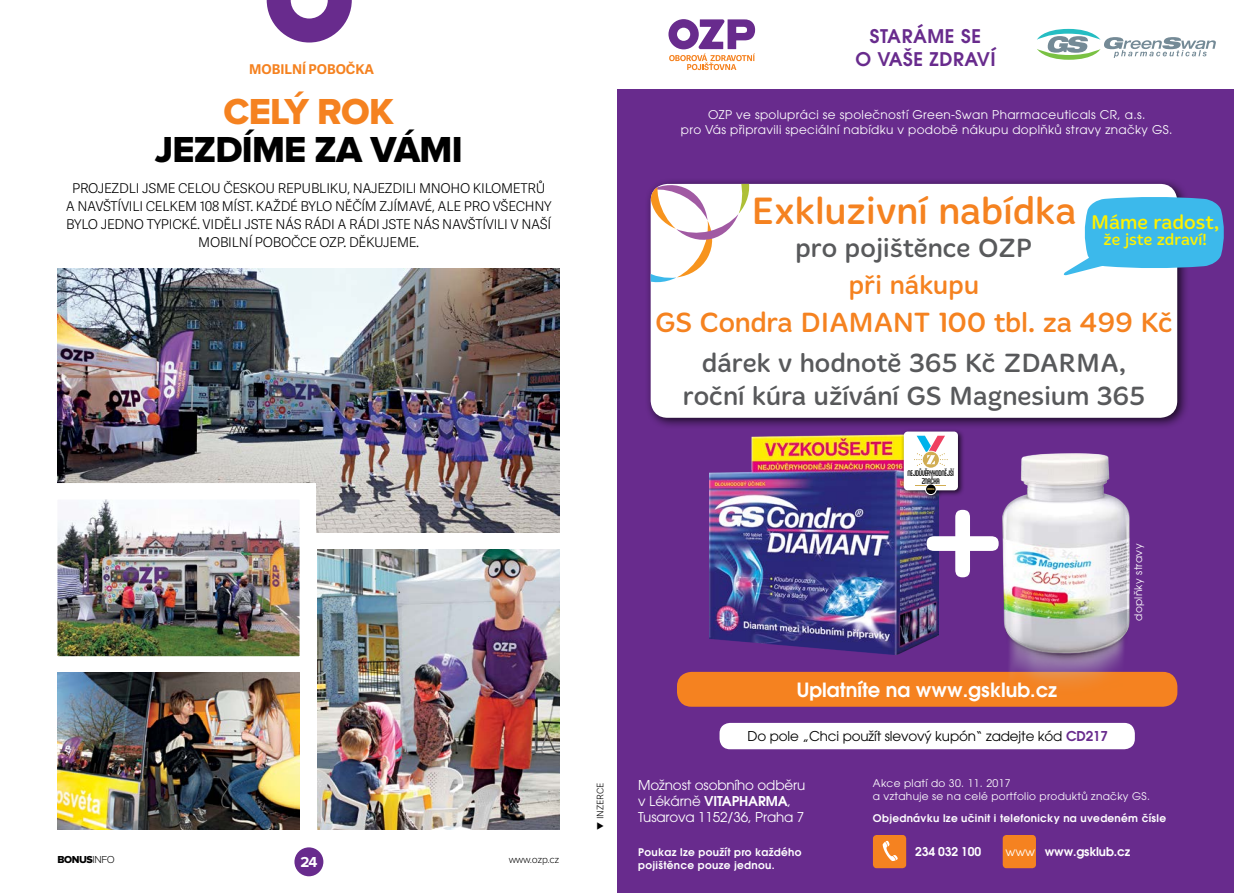
<style>
.page{position:relative;width:1234px;height:893px;background:#fff}
.page>*{position:absolute;margin:0;border:0;box-sizing:border-box;transform-origin:0 0}
.t1{font:150px "Merge Pro";color:#fff}
.t2{font:39px "Merge Pro";color:#f58220}
.t3{font:37.5px/37.5px "Proxima Nova Extrabld";letter-spacing:-.02em;color:#000;text-align:center}
.t4{font:28.5px "Merge Pro";letter-spacing:-.01em;color:#f58220}
.t5{font:27px/37.5px "Merge Pro";color:#58595b;text-align:center}
.t6{font:20.4px "Merge Pro";color:#fff200}
.t7{font:600 19.5px "Avant Garde CE";color:#fff}
.t8{font:600 18.75px/22.5px "Avant Garde CE";letter-spacing:.03em;color:#682b8d;text-align:center}
.t9{font:16.5px "Merge Pro";color:#fff200}
.t10{font:700 15px "Proxima Nova";color:#fff}
.t11{font:300 13.5px/18px "Adelle Sans";letter-spacing:-.02em;color:#000;text-align:center}
.t12{font:13.5px/16.2px "Avant Garde CE";letter-spacing:-.01em;color:#fff}
.t13{font:13.5px "Avant Garde CE";letter-spacing:-.01em;color:#000}
.t14{font:700 13.5px "Adelle Sans";color:#f58220}
.t15{font:12px/14.4px "Avant Garde CE";letter-spacing:.03em;color:#fff;text-align:center}
.t16{font:600 12px "Avant Garde CE";letter-spacing:-.01em;color:#fff}
.t17{font:11.55px "Blanch Caps";letter-spacing:-.055em;color:#000}
.t18{font:600 10.5px/12.6px "Avant Garde CE";letter-spacing:.03em;color:#fff}
.t19{font:10.5px/12.6px "Avant Garde CE";letter-spacing:.03em;color:#fff}
.t20{font:300 10.5px "Proxima Nova";letter-spacing:-.03em;color:#000}
.t21{font:10.5px "Proxima Nova Extrabld";letter-spacing:-.04em;color:#000}
.t22{font:300 9px "Adelle Sans";color:#000}
.t23{font:800 2.85px "Bodoni CEMT";color:#d1ad53}
.s1{color:#f58220}
.s2{font-family:"Proxima Nova";font-weight:300}
.s3{font-weight:600;color:#682b8d}
.s4{font-weight:600}
.s5{font-weight:400}
</style>
<div class="page">
<div style="left:294px;top:847px;width:29px;height:29px;background:#682b8d;border-radius:50%"></div>
<svg style="left:266px;top:0;width:86px;height:43px"></svg>
<div style="left:617px;top:89px;width:616px;height:804px;background:#682b8d"></div>
<div style="left:644px;top:178px;width:545px;height:252px;background:#000;opacity:.75"></div>
<div style="left:650px;top:184px;width:526px;height:234px;background:#fff;border-radius:17px"></div>
<svg style="left:650px;top:184px;width:100px;height:100px"></svg>
<svg style="left:1063px;top:196px;width:161px;height:80px"></svg>
<svg style="left:668px;top:19px;width:87px;height:51px"></svg>
<svg style="left:1037px;top:29px;width:178px;height:31px"></svg>
<div style="left:676px;top:672px;width:501px;height:35px;background:#f58220;border-radius:15px"></div>
<div style="left:719px;top:723px;width:415px;height:26px;background:#fff;border-radius:11px"></div>
<div style="left:1002px;top:835px;width:33px;height:33px;background:#f58220;border-radius:4px"></div>
<div style="left:872px;top:835px;width:34px;height:33px;background:#f58220;border-radius:4px"></div>
<svg style="left:882px;top:841px;width:15px;height:20px"></svg>
<img style="left:709px;top:435px;width:228px;height:220px">
<div style="left:900px;top:428px;width:64px;height:73px;background:#000;opacity:.75"></div>
<div style="left:903px;top:432px;width:54px;height:58px;background:#fff;border-radius:4px"></div>
<hr style="left:915px;top:485px;width:30px;height:1px;background:#d1ad53">
<svg style="left:924px;top:483px;width:12px;height:12px"></svg>
<svg style="left:925px;top:484px;width:10px;height:10px"></svg>
<svg style="left:922px;top:452px;width:16px;height:16px"></svg>
<svg style="left:914px;top:436px;width:33px;height:30px"></svg>
<img style="left:978px;top:453px;width:175px;height:254px">
<img style="left:58px;top:269px;width:501px;height:263px">
<img style="left:57px;top:475px;width:267px;height:206px">
<img style="left:57px;top:672px;width:242px;height:157px">
<img style="left:317px;top:549px;width:242px;height:280px">
<p class="t14" style="left:249px;top:59px;width:126px">MOBILNÍ POBOČKA</p>
<p class="t3" style="left:155px;top:94px;width:309px"><span class="s1">CELÝ ROK<br></span>JEZDÍME ZA VÁMI</p>
<p class="t11" style="left:66px;top:179px;width:487px">PROJEZDLI JSME CELOU ČESKOU REPUBLIKU, NAJEZDILI MNOHO KILOMETRŮ A NAVŠTÍVILI CELKEM 108 MÍST. KAŽDÉ BYLO NĚČÍM ZJÍMAVÉ, ALE PRO VŠECHNY BYLO JEDNO TYPICKÉ. VIDĚLI JSTE NÁS RÁDI A RÁDI JSTE NÁS NAVŠTÍVILI V NAŠÍ MOBILNÍ POBOČCE OZP. DĚKUJEME.</p>
<p class="t21" style="left:57px;top:853px;width:59px">BONUS<span class="s2">INFO</span></p>
<p class="t10" style="left:300px;top:855px;width:19px">24</p>
<p class="t20" style="left:508px;top:855px;width:52px">www.ozp.cz</p>
<p class="t22" style="left:593px;top:830px;width:48px;rotate:-90deg">▼ INZERCE</p>
<p class="t8" style="left:855px;top:25px;width:142px">STARÁME SE<br>O VAŠE ZDRAVÍ</p>
<p class="t15" style="left:680px;top:108px;width:493px">OZP ve spolupráci se společností Green-Swan Pharmaceuticals CR, a.s.<br>pro Vás připravili speciální nabídku v podobě nákupu doplňků stravy značky GS.</p>
<p class="t2" style="left:751px;top:189px;width:326px">Exkluzivní nabídka</p>
<p class="t5" style="left:795px;top:229px;width:238px">pro pojištěnce OZP <span class="s1">při nákupu</span></p>
<p class="t4" style="left:655px;top:306px;width:518px">GS Condra DIAMANT 100 tbl. za 499 Kč</p>
<p class="t5" style="left:682px;top:348px;width:463px;line-height:32.4px">dárek v hodnotě 365 Kč ZDARMA, roční kúra užívání GS Magnesium 365</p>
<p class="t6" style="left:1090px;top:210px;width:130px">Máme radost,</p>
<p class="t9" style="left:1103px;top:230px;width:105px">že jste zdraví!</p>
<p class="t17" style="left:907px;top:468px;width:48px">nejdůvěryhodnější</p>
<p class="t17" style="left:921px;top:476px;width:20px">značka</p>
<p class="t1" style="left:918px;top:457px;width:88px">+</p>
<p class="t23" style="left:927px;top:487px;width:9px">2016</p>
<p class="t7" style="left:796px;top:677px;width:262px">Uplatníte na www.gsklub.cz</p>
<p class="t13" style="left:747px;top:728px;width:362px">Do pole „Chci použít slevový kupón“ zadejte kód <span class="s3">CD217</span></p>
<p class="t19" style="left:1131px;top:621px;width:79px;rotate:-90deg">doplňky stravy</p>
<p class="t12" style="left:638px;top:777px;width:168px">Možnost osobního odběru v Lékárně <span class="s4">VITAPHARMA</span>,<br>Tusarova 1152/36, Praha 7</p>
<p class="t18" style="left:638px;top:846px;width:165px">Poukaz lze použít pro každého pojištěnce pouze jednou.</p>
<p class="t19" style="left:872px;top:777px;width:278px">Akce platí do 30. 11. 2017<br>a vztahuje se na celé portfolio produktů značky GS.</p>
<p class="t18" style="left:872px;top:812px;width:294px">Objednávku lze učinit i telefonicky na uvedeném čísle</p>
<p class="t16" style="left:914px;top:843px;width:67px">234 032 100</p>
<p class="t16" style="left:1005px;top:844px;width:126px"><span class="s5">www</span> www.gsklub.cz</p>
</div>
